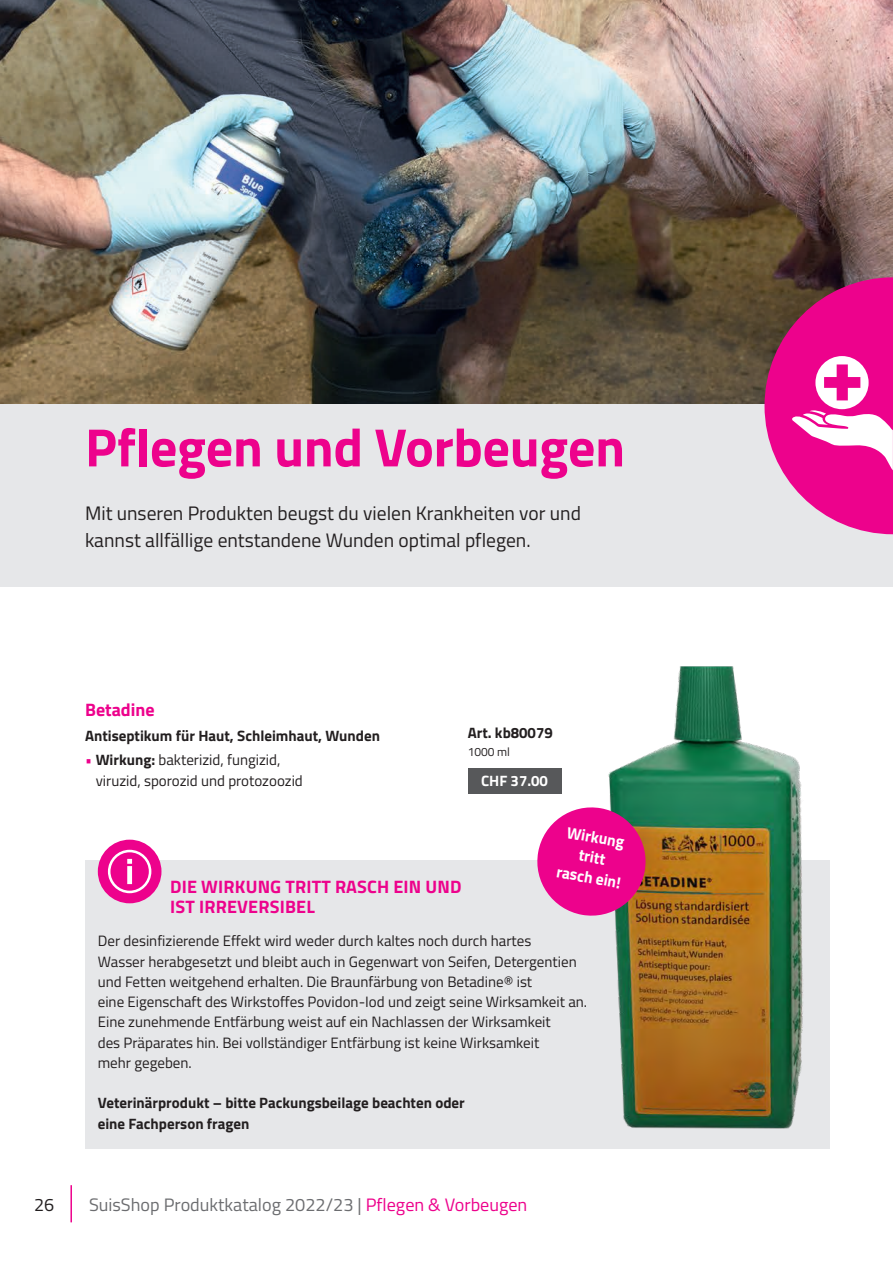
<style>
.page{position:relative;width:893px;height:1263px;background:#fff}
.page>*{position:absolute;margin:0;border:0;box-sizing:border-box;transform-origin:0 0}
.t1{font:700 54px "Titillium Web";letter-spacing:-.005em;color:#ed028c}
.t2{font:19.5px/27px "Titillium Web";color:#231f20}
.t3{font:700 18px/20.2px "Titillium Web";letter-spacing:.01em;color:#ed028c}
.t4{font:18px "Titillium Web";color:#6c6d70}
.t5{font:18px "Titillium Web";color:#231f20}
.t6{font:700 16.2px/20.2px "Titillium Web";color:#fff;text-align:center;scale:.96 1}
.t7{font:15px/20.2px "Titillium Web";color:#231f20}
.t8{font:700 15px/20.2px "Titillium Web";color:#231f20}
.t9{font:700 15px "Titillium Web";color:#fff}
.t10{font:12px "Titillium Web";color:#231f20}
.s1{color:#ed028c}
.s2{font-weight:700}
</style>
<div class="page">
<hr style="left:70px;top:1185px;width:2px;height:37px;background:#ed028c">
<div style="left:0;top:404px;width:893px;height:183px;background:#e6e7e9"></div>
<img style="left:0;top:0;width:893px;height:404px">
<svg style="left:764px;top:277px;width:129px;height:257px;background:#dd4099"></svg>
<div style="left:85px;top:860px;width:744px;height:288px;background:#e6e7e9"></div>
<img style="left:608px;top:666px;width:222px;height:470px">
<div style="left:98px;top:840px;width:63px;height:63px;background:#ed028c;border-radius:50%"></div>
<svg style="left:108px;top:850px;width:43px;height:43px"></svg>
<svg style="left:537px;top:803px;width:113px;height:117px;background:#d9378e"></svg>
<div style="left:468px;top:768px;width:93px;height:25px;background:#57585a"></div>
<h1 class="t1" style="left:85px;top:406px;width:541px">Pflegen und Vorbeugen</h1>
<h2 class="t2" style="left:85px;top:499px;width:497px">Mit unseren Produkten beugst du vielen Krankheiten vor und kannst allfällige entstandene Wunden optimal pflegen.</h2>
<p class="t3" style="left:85px;top:699px;width:71px">Betadine</p>
<p class="t8" style="left:85px;top:725px;width:296px">Antiseptikum für Haut, Schleimhaut, Wunden</p>
<p class="t7" style="left:96px;top:749px;width:209px;text-indent:-11px"><span class="s1">•</span> <span class="s2">Wirkung:</span> bakterizid, fungizid, viruzid, sporozid und protozoozid</p>
<p class="t8" style="left:468px;top:722px;width:87px">Art. kb80079</p>
<p class="t10" style="left:468px;top:743px;width:44px">1000 ml</p>
<p class="t9" style="left:481px;top:769px;width:69px">CHF 37.00</p>
<p class="t6" style="left:566px;top:821px;width:69px;rotate:10deg">Wirkung tritt rasch ein!</p>
<p class="t3" style="left:170px;top:876px;width:293px">DIE WIRKUNG TRITT RASCH EIN UND<br>IST IRREVERSIBEL</p>
<p class="t7" style="left:98px;top:930px;width:489px">Der desinfizierende Effekt wird weder durch kaltes noch durch hartes<br>Wasser herabgesetzt und bleibt auch in Gegenwart von Seifen, Detergentien und Fetten weitgehend erhalten. Die Braunfärbung von Betadine® ist<br>eine Eigenschaft des Wirkstoffes Povidon-Iod und zeigt seine Wirksamkeit an.<br>Eine zunehmende Entfärbung weist auf ein Nachlassen der Wirksamkeit<br>des Präparates hin. Bei vollständiger Entfärbung ist keine Wirksamkeit<br>mehr gegeben.</p>
<p class="t8" style="left:98px;top:1092px;width:368px">Veterinärprodukt – bitte Packungsbeilage beachten oder eine Fachperson fragen</p>
<p class="t5" style="left:34px;top:1192px;width:22px">26</p>
<p class="t4" style="left:89px;top:1191px;width:440px">SuisShop Produktkatalog 2022/23 | <span class="s1">Pflegen &amp; Vorbeugen</span></p>
</div>
